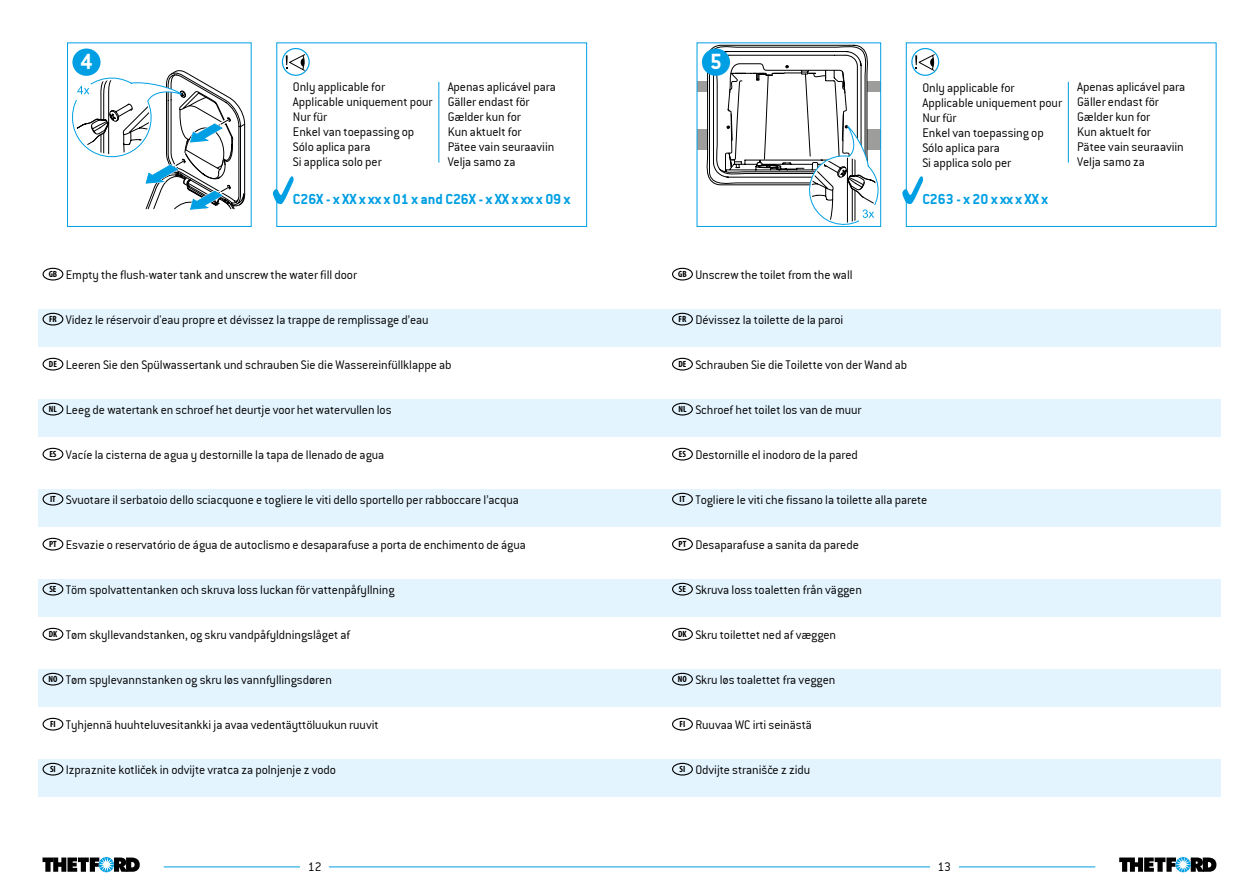
<style>
.page{position:relative;width:1259px;height:893px;background:#fff}
.page>*{position:absolute;margin:0;border:0;box-sizing:border-box;transform-origin:0 0}
.t1{font:700 23.85px "Conduit IT Cbold";color:#fff}
.t2{font:700 15.75px "Conduit IT Cbold";letter-spacing:-.005em;color:#009fe3}
.t3{font:300 13.5px/15px "Conduit IT Clight";letter-spacing:-.005em;color:#000}
</style>
<div class="page">
<svg style="left:1119px;top:857px;width:97px;height:15px"></svg>
<svg style="left:43px;top:857px;width:97px;height:15px"></svg>
<hr style="left:164px;top:866px;width:931px;height:1px;background:#009fe3">
<div style="left:930px;top:855px;width:28px;height:24px;background:#fff"></div>
<div style="left:300px;top:855px;width:29px;height:24px;background:#fff"></div>
<div style="left:38px;top:309px;width:1182px;height:37px;background:#e4f4fe"></div>
<div style="left:38px;top:399px;width:1182px;height:37px;background:#e4f4fe"></div>
<div style="left:38px;top:489px;width:1182px;height:37px;background:#e4f4fe"></div>
<div style="left:38px;top:579px;width:1182px;height:37px;background:#e4f4fe"></div>
<div style="left:38px;top:669px;width:1182px;height:37px;background:#e4f4fe"></div>
<div style="left:38px;top:759px;width:1182px;height:37px;background:#e4f4fe"></div>
<div style="left:672px;top:268px;width:21px;height:13px;border:1px solid #000;border-radius:50%"></div>
<div style="left:672px;top:313px;width:21px;height:13px;border:1px solid #000;border-radius:50%"></div>
<div style="left:672px;top:358px;width:21px;height:13px;border:1px solid #000;border-radius:50%"></div>
<div style="left:672px;top:403px;width:21px;height:13px;border:1px solid #000;border-radius:50%"></div>
<div style="left:672px;top:448px;width:21px;height:13px;border:1px solid #000;border-radius:50%"></div>
<div style="left:672px;top:493px;width:21px;height:13px;border:1px solid #000;border-radius:50%"></div>
<div style="left:672px;top:538px;width:21px;height:13px;border:1px solid #000;border-radius:50%"></div>
<div style="left:672px;top:583px;width:21px;height:13px;border:1px solid #000;border-radius:50%"></div>
<div style="left:672px;top:628px;width:21px;height:13px;border:1px solid #000;border-radius:50%"></div>
<div style="left:672px;top:673px;width:21px;height:13px;border:1px solid #000;border-radius:50%"></div>
<div style="left:672px;top:718px;width:21px;height:13px;border:1px solid #000;border-radius:50%"></div>
<div style="left:672px;top:763px;width:21px;height:13px;border:1px solid #000;border-radius:50%"></div>
<svg style="left:72px;top:70px;width:173px;height:140px"></svg>
<div style="left:67px;top:43px;width:184px;height:184px;border:1px solid #009fe3"></div>
<div style="left:697px;top:129px;width:10px;height:21px;background:#9d9d9c"></div>
<div style="left:697px;top:81px;width:10px;height:11px;background:#9d9d9c"></div>
<svg style="left:704px;top:45px;width:175px;height:180px"></svg>
<div style="left:696px;top:43px;width:185px;height:184px;border:1px solid #009fe3"></div>
<div style="left:72px;top:49px;width:29px;height:27px;background:#009fe3;border-radius:50%"></div>
<div style="left:702px;top:49px;width:28px;height:27px;background:#009fe3;border-radius:50%"></div>
<div style="left:43px;top:268px;width:20px;height:13px;border:1px solid #000;border-radius:50%"></div>
<div style="left:43px;top:313px;width:20px;height:13px;border:1px solid #000;border-radius:50%"></div>
<div style="left:43px;top:358px;width:20px;height:13px;border:1px solid #000;border-radius:50%"></div>
<div style="left:43px;top:403px;width:20px;height:13px;border:1px solid #000;border-radius:50%"></div>
<div style="left:43px;top:448px;width:20px;height:13px;border:1px solid #000;border-radius:50%"></div>
<div style="left:43px;top:493px;width:20px;height:13px;border:1px solid #000;border-radius:50%"></div>
<div style="left:43px;top:538px;width:20px;height:13px;border:1px solid #000;border-radius:50%"></div>
<div style="left:43px;top:583px;width:20px;height:13px;border:1px solid #000;border-radius:50%"></div>
<div style="left:43px;top:628px;width:20px;height:13px;border:1px solid #000;border-radius:50%"></div>
<div style="left:43px;top:673px;width:20px;height:13px;border:1px solid #000;border-radius:50%"></div>
<div style="left:43px;top:718px;width:20px;height:13px;border:1px solid #000;border-radius:50%"></div>
<div style="left:43px;top:763px;width:20px;height:13px;border:1px solid #000;border-radius:50%"></div>
<div style="left:906px;top:43px;width:310px;height:184px;border:1px solid #009fe3"></div>
<div style="left:276px;top:43px;width:311px;height:184px;border:1px solid #009fe3"></div>
<hr style="left:1068px;top:82px;width:1px;height:81px;background:#009fe3">
<hr style="left:438px;top:82px;width:1px;height:81px;background:#009fe3">
<div style="left:911px;top:48px;width:28px;height:28px;border:1px solid #009fe3;border-radius:50%"></div>
<svg style="left:915px;top:54px;width:20px;height:17px"></svg>
<div style="left:282px;top:48px;width:28px;height:28px;border:1px solid #009fe3;border-radius:50%"></div>
<svg style="left:286px;top:54px;width:20px;height:17px"></svg>
<svg style="left:902px;top:176px;width:21px;height:28px"></svg>
<svg style="left:273px;top:176px;width:21px;height:28px"></svg>
<h1 class="t1" style="left:80px;top:48px;width:14px">4</h1>
<h1 class="t1" style="left:710px;top:48px;width:14px">5</h1>
<p class="t3" style="left:293px;top:80px;width:141px">Only applicable for<br>Applicable uniquement pour<br>Nur für<br>Enkel van toepassing op<br>Sólo aplica para<br>Si applica solo per</p>
<p class="t3" style="left:1077px;top:80px;width:110px">Apenas aplicável para<br>Gäller endast för<br>Gælder kun for<br>Kun aktuelt for<br>Pätee vain seuraaviin<br>Velja samo za</p>
<p class="t3" style="left:922px;top:80px;width:141px">Only applicable for<br>Applicable uniquement pour<br>Nur für<br>Enkel van toepassing op<br>Sólo aplica para<br>Si applica solo per</p>
<p class="t3" style="left:448px;top:80px;width:110px">Apenas aplicável para<br>Gäller endast för<br>Gælder kun for<br>Kun aktuelt for<br>Pätee vain seuraaviin<br>Velja samo za</p>
<p class="t2" style="left:293px;top:190px;width:279px">C26X - x XX x xx x 01 x and C26X - x XX x xx x 09 x</p>
<p class="t2" style="left:922px;top:190px;width:127px">C263 - x 20 x xx x XX x</p>
<p class="t3" style="left:49px;top:267px;width:310px"><sup>GB</sup> Empty the flush-water tank and unscrew the water fill door</p>
<p class="t3" style="left:49px;top:312px;width:381px"><sup>FR</sup> Videz le réservoir d'eau propre et dévissez la trappe de remplissage d’eau</p>
<p class="t3" style="left:49px;top:357px;width:404px"><sup>DE</sup> Leeren Sie den Spülwassertank und schrauben Sie die Wassereinfüllklappe ab</p>
<p class="t3" style="left:49px;top:402px;width:344px"><sup>NL</sup> Leeg de watertank en schroef het deurtje voor het watervullen los</p>
<p class="t3" style="left:49px;top:447px;width:336px"><sup>ES</sup> Vacíe la cisterna de agua y destornille la tapa de llenado de agua</p>
<p class="t3" style="left:50px;top:492px;width:470px"><sup>IT</sup> Svuotare il serbatoio dello sciacquone e togliere le viti dello sportello per rabboccare l’acqua</p>
<p class="t3" style="left:49px;top:537px;width:478px"><sup>PT</sup> Esvazie o reservatório de água de autoclismo e desaparafuse a porta de enchimento de água</p>
<p class="t3" style="left:49px;top:582px;width:347px"><sup>SE</sup> Töm spolvattentanken och skruva loss luckan för vattenpåfyllning</p>
<p class="t3" style="left:49px;top:627px;width:303px"><sup>DK</sup> Tøm skyllevandstanken, og skru vandpåfyldningslåget af</p>
<p class="t3" style="left:48px;top:672px;width:285px"><sup>NO</sup> Tøm spylevannstanken og skru løs vannfyllingsdøren</p>
<p class="t3" style="left:50px;top:717px;width:330px"><sup>FI</sup> Tyhjennä huuhteluvesitankki ja avaa vedentäyttöluukun ruuvit</p>
<p class="t3" style="left:50px;top:762px;width:287px"><sup>SI</sup> Izpraznite kotlicˇek in odvijte vratca za polnjenje z vodo</p>
<p class="t3" style="left:678px;top:267px;width:176px"><sup>GB</sup> Unscrew the toilet from the wall</p>
<p class="t3" style="left:678px;top:312px;width:166px"><sup>FR</sup> Dévissez la toilette de la paroi</p>
<p class="t3" style="left:678px;top:357px;width:230px"><sup>DE</sup> Schrauben Sie die Toilette von der Wand ab</p>
<p class="t3" style="left:678px;top:402px;width:185px"><sup>NL</sup> Schroef het toilet los van de muur</p>
<p class="t3" style="left:679px;top:447px;width:180px"><sup>ES</sup> Destornille el inodoro de la pared</p>
<p class="t3" style="left:679px;top:492px;width:249px"><sup>IT</sup> Togliere le viti che fissano la toilette alla parete</p>
<p class="t3" style="left:678px;top:537px;width:182px"><sup>PT</sup> Desaparafuse a sanita da parede</p>
<p class="t3" style="left:679px;top:582px;width:185px"><sup>SE</sup> Skruva loss toaletten från väggen</p>
<p class="t3" style="left:678px;top:627px;width:160px"><sup>DK</sup> Skru toilettet ned af væggen</p>
<p class="t3" style="left:678px;top:672px;width:159px"><sup>NO</sup> Skru løs toalettet fra veggen</p>
<p class="t3" style="left:679px;top:717px;width:134px"><sup>FI</sup> Ruuvaa WC irti seinästä</p>
<p class="t3" style="left:679px;top:762px;width:132px"><sup>SI</sup> Odvijte stranišcˇe z zidu</p>
<p class="t3" style="left:308px;top:859px;width:15px">12</p>
<p class="t3" style="left:937px;top:859px;width:15px">13</p>
</div>
